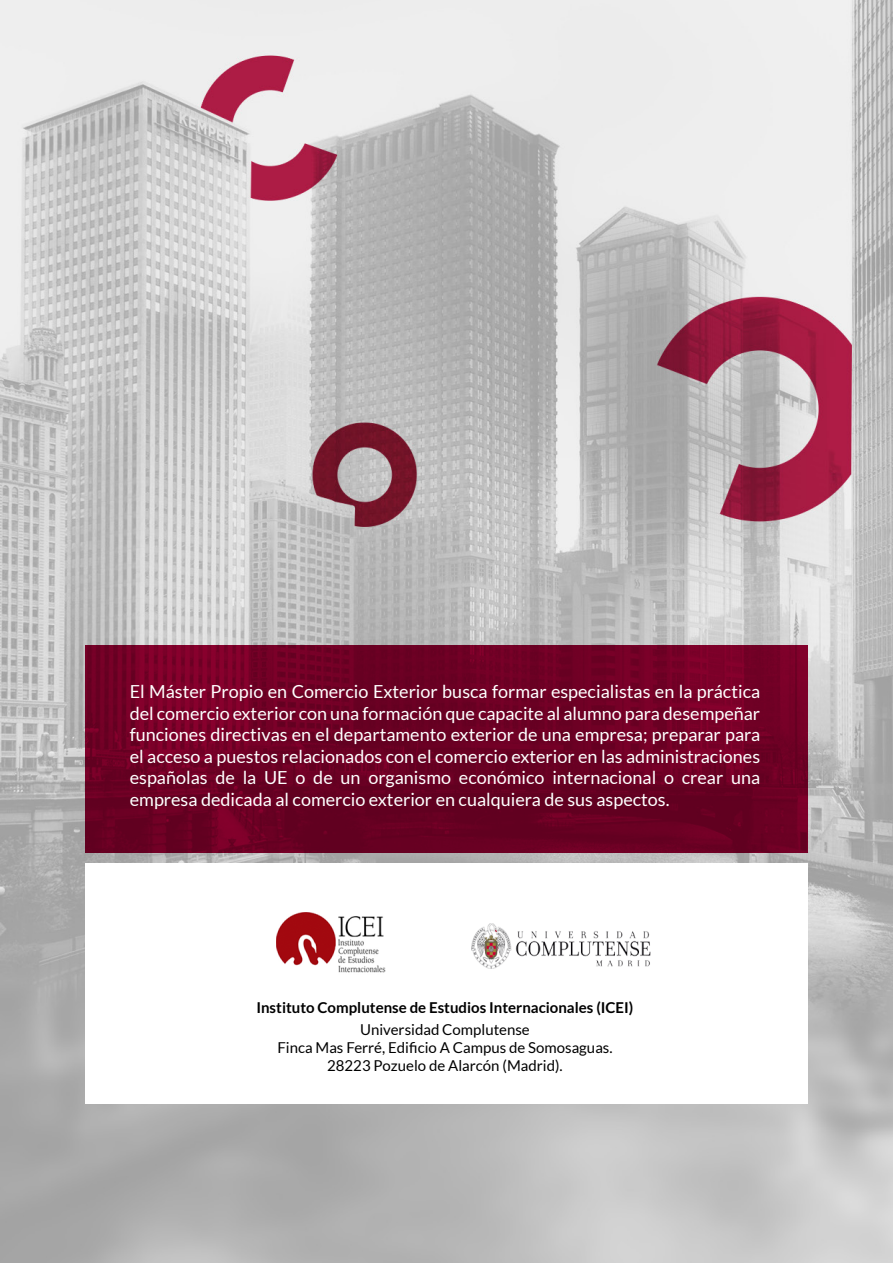
<style>
.page{position:relative;width:893px;height:1263px;background:#fff}
.page>*{position:absolute;margin:0;border:0;box-sizing:border-box;transform-origin:0 0}
.t1{font:18px/21.6px "Lato";color:#fff;text-align:justify}
.t2{font:15px/18px "Lato";color:#000;text-align:center}
.t3{font:700 15px "Lato";color:#000}
</style>
<div class="page">
<img style="left:0;top:0;width:893px;height:1263px">
<svg style="left:85px;top:645px;width:723px;height:208px;background:#6d0024"></svg>
<div style="left:85px;top:863px;width:723px;height:241px;background:#fff"></div>
<img style="left:276px;top:912px;width:110px;height:61px">
<img style="left:471px;top:923px;width:180px;height:46px">
<p class="t1" style="left:130px;top:680px;width:632px">El Máster Propio en Comercio Exterior busca formar especialistas en la práctica del comercio exterior con una formación que capacite al alumno para desempeñar funciones directivas en el departamento exterior de una empresa; preparar para el acceso a puestos relacionados con el comercio exterior en las administraciones españolas de la UE o de un organismo económico internacional o crear una empresa dedicada al comercio exterior en cualquiera de sus aspectos.</p>
<p class="t3" style="left:256px;top:999px;width:378px">Instituto Complutense de Estudios Internacionales (ICEI)</p>
<p class="t2" style="left:277px;top:1020px;width:337px">Universidad Complutense<br>Finca Mas Ferré, Edificio A Campus de Somosaguas.<br>28223 Pozuelo de Alarcón (Madrid).</p>
</div>
